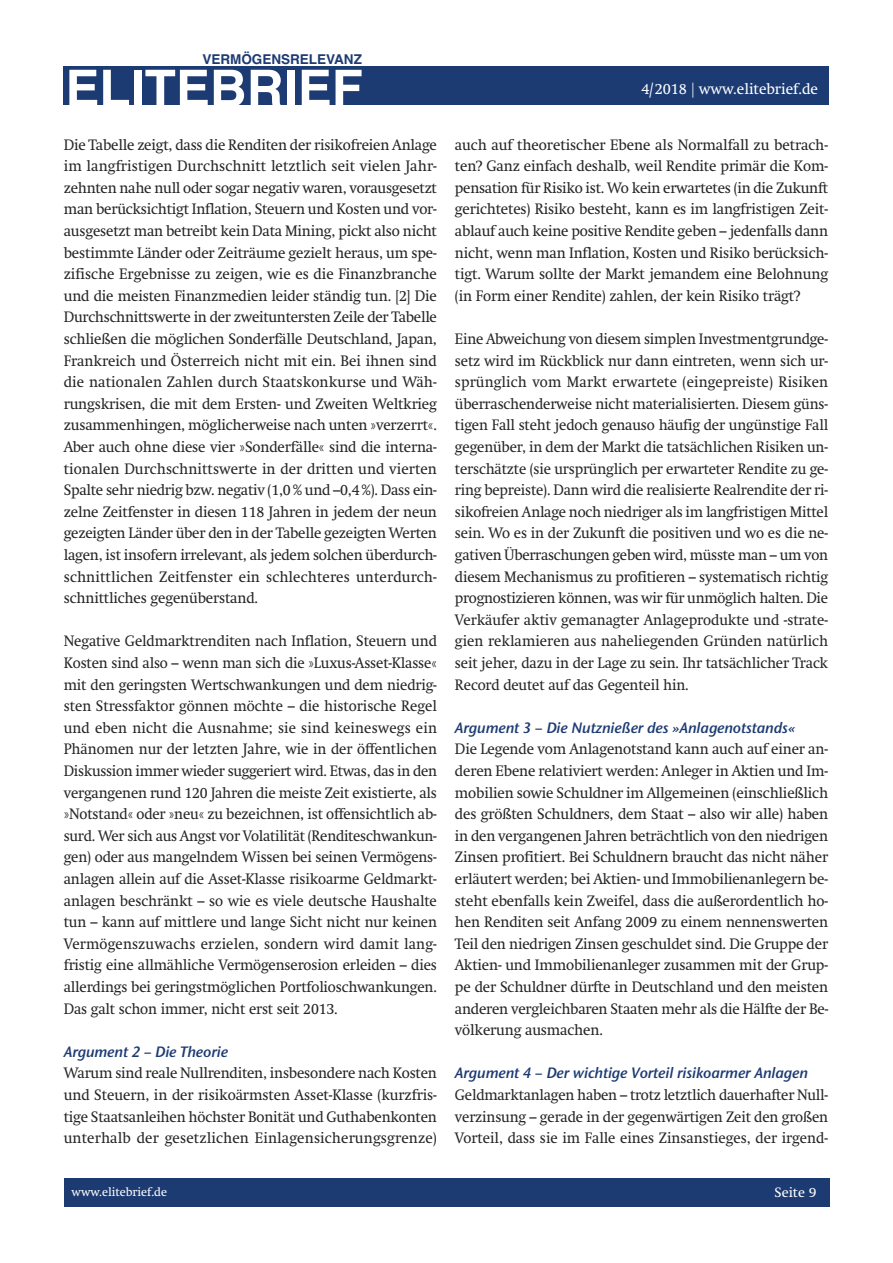
<style>
.page{position:relative;width:893px;height:1263px;background:#fff}
.page>*{position:absolute;margin:0;border:0;box-sizing:border-box;transform-origin:0 0}
.t1{font:700 51px "Helvetica";color:#fff}
.t2{font:15px/21.6px "Swift";letter-spacing:-.01em;color:#272526;text-align:justify;scale:.96 1}
.t3{font:15px "Stone Sans Sem ITCTT Semi Ita";letter-spacing:-.01em;color:#1d3b73}
.t4{font:15px "Swift";color:#fff}
.t5{font:700 13.5px "Helvetica";color:#1d3b73}
.t6{font:13.5px "Swift";color:#fff}
.t7{font:12px "Swift";color:#fff}
</style>
<div class="page">
<div style="left:64px;top:1178px;width:765px;height:29px;background:#1d3b73"></div>
<div style="left:64px;top:66px;width:765px;height:38px;background:#1d3b73"></div>
<p class="t5" style="left:202px;top:51px;width:161px">VERMÖGENSRELEVANZ</p>
<h1 class="t1" style="left:65px;top:59px;width:299px">ELITEBRIEF</h1>
<p class="t2" style="left:64px;top:135px;width:390px">Die Tabelle zeigt, dass die Renditen der risikofreien Anlage im langfristigen Durchschnitt letztlich seit vielen Jahr&shy;zehnten nahe null oder sogar negativ waren, vorausgesetzt man berücksichtigt Inflation, Steuern und Kosten und vor&shy;ausgesetzt man betreibt kein Data Mining, pickt also nicht bestimmte Länder oder Zeiträume gezielt heraus, um spe&shy;zifische Ergebnisse zu zeigen, wie es die Finanzbranche und die meisten Finanzmedien leider ständig tun. [2] Die Durchschnittswerte in der zweituntersten Zeile der Tabelle schließen die möglichen Sonderfälle Deutschland, Japan, Frankreich und Österreich nicht mit ein. Bei ihnen sind die nationalen Zahlen durch Staatskonkurse und Wäh&shy;rungskrisen, die mit dem Ersten- und Zweiten Weltkrieg zusammenhingen, möglicherweise nach unten »verzerrt«.<br>Aber auch ohne diese vier »Sonderfälle« sind die interna&shy;tionalen Durchschnittswerte in der dritten und vierten Spalte sehr niedrig bzw. negativ (1,0% und –0,4%). Dass ein&shy;zelne Zeitfenster in diesen 118 Jahren in jedem der neun gezeigten Länder über den in der Tabelle gezeigten Werten lagen, ist insofern irrelevant, als jedem solchen überdurch&shy;schnittlichen Zeitfenster ein schlechteres unterdurch&shy;schnittliches gegenüberstand.</p>
<p class="t2" style="left:64px;top:632px;width:390px">Negative Geldmarktrenditen nach Inflation, Steuern und Kosten sind also – wenn man sich die »Luxus-Asset-Klasse« mit den geringsten Wertschwankungen und dem niedrig&shy;sten Stressfaktor gönnen möchte – die historische Regel und eben nicht die Ausnahme; sie sind keineswegs ein Phänomen nur der letzten Jahre, wie in der öffentlichen Diskussion immer wieder suggeriert wird. Etwas, das in den vergangenen rund 120 Jahren die meiste Zeit existierte, als »Notstand« oder »neu« zu bezeichnen, ist offensichtlich ab&shy;surd. Wer sich aus Angst vor Volatilität (Renditeschwankun&shy;gen) oder aus mangelndem Wissen bei seinen Vermögens&shy;anlagen allein auf die Asset-Klasse risikoarme Geldmarkt&shy;anlagen beschränkt – so wie es viele deutsche Haushalte tun – kann auf mittlere und lange Sicht nicht nur keinen Vermögenszuwachs erzielen, sondern wird damit lang&shy;fristig eine allmähliche Vermögenserosion erleiden – dies allerdings bei geringstmöglichen Portfolioschwankungen.<br>Das galt schon immer, nicht erst seit 2013.</p>
<p class="t3" style="left:64px;top:1039px;width:166px">Argument 2 – Die Theorie</p>
<p class="t2" style="left:64px;top:1064px;width:390px">Warum sind reale Nullrenditen, insbesondere nach Kosten und Steuern, in der risikoärmsten Asset-Klasse (kurzfris&shy;tige Staatsanleihen höchster Bonität und Guthabenkonten unterhalb der gesetzlichen Einlagensicherungsgrenze)</p>
<p class="t7" style="left:72px;top:1187px;width:97px">www.elitebrief.de</p>
<p class="t4" style="left:641px;top:83px;width:178px">4/2018 | www.elitebrief.de</p>
<p class="t2" style="left:455px;top:135px;width:390px">auch auf theoretischer Ebene als Normalfall zu betrach&shy;ten? Ganz einfach deshalb, weil Rendite primär die Kom&shy;pensation für Risiko ist. Wo kein erwartetes (in die Zukunft gerichtetes) Risiko besteht, kann es im langfristigen Zeit&shy;ablauf auch keine positive Rendite geben – jedenfalls dann nicht, wenn man Inflation, Kosten und Risiko berücksich&shy;tigt. Warum sollte der Markt jemandem eine Belohnung (in Form einer Rendite) zahlen, der kein Risiko trägt?</p>
<p class="t2" style="left:455px;top:329px;width:390px">Eine Abweichung von diesem simplen Investmentgrundge&shy;setz wird im Rückblick nur dann eintreten, wenn sich ur&shy;sprünglich vom Markt erwartete (eingepreiste) Risiken überraschenderweise nicht materialisierten. Diesem güns&shy;tigen Fall steht jedoch genauso häufig der ungünstige Fall gegenüber, in dem der Markt die tatsächlichen Risiken un&shy;terschätzte (sie ursprünglich per erwarteter Rendite zu ge&shy;ring bepreiste). Dann wird die realisierte Realrendite der ri&shy;sikofreien Anlage noch niedriger als im langfristigen Mittel sein. Wo es in der Zukunft die positiven und wo es die ne&shy;gativen Überraschungen geben wird, müsste man – um von diesem Mechanismus zu profitieren – systematisch richtig prognostizieren können, was wir für unmöglich halten. Die Verkäufer aktiv gemanagter Anlageprodukte und -strate&shy;gien reklamieren aus naheliegenden Gründen natürlich seit jeher, dazu in der Lage zu sein. Ihr tatsächlicher Track Record deutet auf das Gegenteil hin.</p>
<p class="t3" style="left:455px;top:715px;width:342px">Argument 3 – Die Nutznießer des »Anlagenotstands«</p>
<p class="t2" style="left:455px;top:740px;width:390px">Die Legende vom Anlagenotstand kann auch auf einer an&shy;deren Ebene relativiert werden: Anleger in Aktien und Im&shy;mobilien sowie Schuldner im Allgemeinen (einschließlich des größten Schuldners, dem Staat – also wir alle) haben in den vergangenen Jahren beträchtlich von den niedrigen Zinsen profitiert. Bei Schuldnern braucht das nicht näher erläutert werden; bei Aktien- und Immobilienanlegern be&shy;steht ebenfalls kein Zweifel, dass die außerordentlich ho&shy;hen Renditen seit Anfang 2009 zu einem nennenswerten Teil den niedrigen Zinsen geschuldet sind. Die Gruppe der Aktien- und Immobilienanleger zusammen mit der Grup&shy;pe der Schuldner dürfte in Deutschland und den meisten anderen vergleichbaren Staaten mehr als die Hälfte der Be&shy;völkerung ausmachen.</p>
<p class="t3" style="left:455px;top:1061px;width:355px">Argument 4 – Der wichtige Vorteil risikoarmer Anlagen</p>
<p class="t2" style="left:455px;top:1085px;width:390px">Geldmarktanlagen haben – trotz letztlich dauerhafter Null&shy;verzinsung – gerade in der gegenwärtigen Zeit den großen Vorteil, dass sie im Falle eines Zinsanstieges, der irgend-</p>
<p class="t6" style="left:775px;top:1187px;width:43px">Seite 9</p>
</div>
